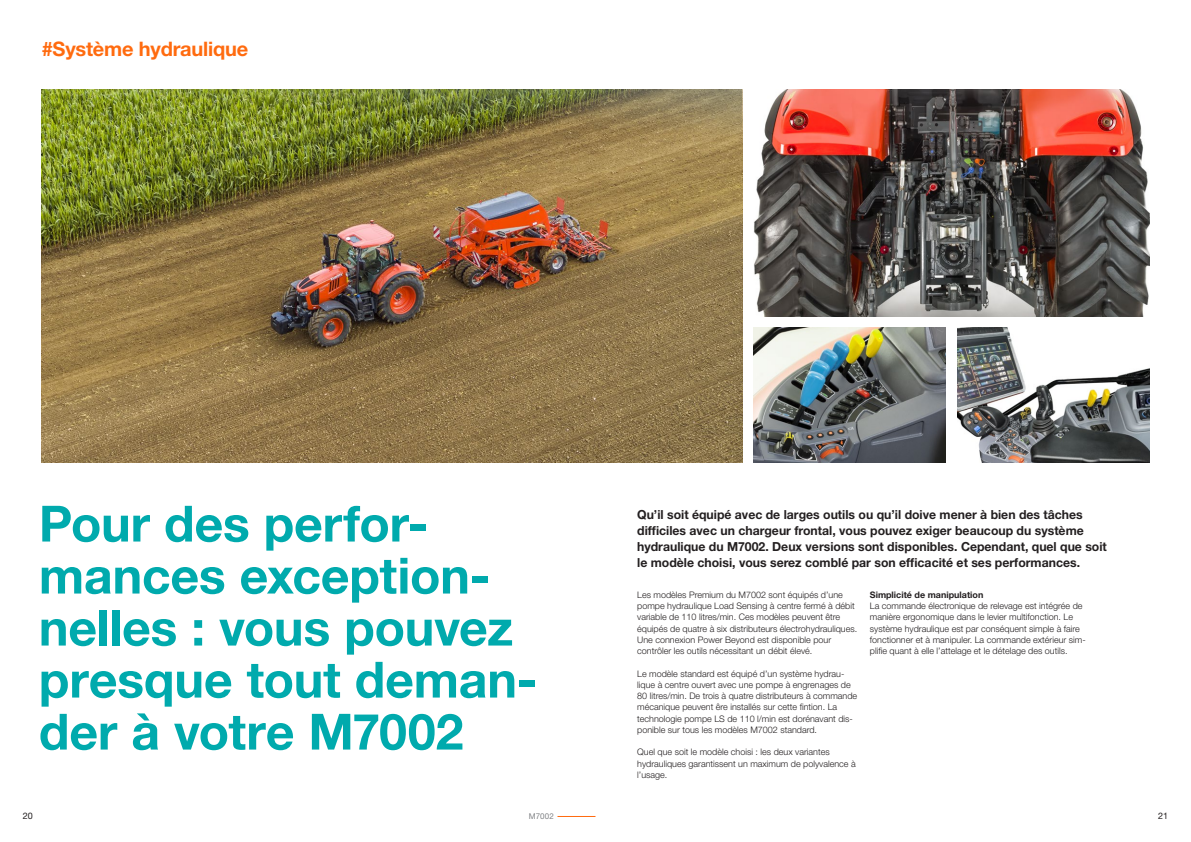
<style>
.page{position:relative;width:1191px;height:842px;background:#fff}
.page>*{position:absolute;margin:0;border:0;box-sizing:border-box;transform-origin:0 0}
.t1{font:700 50px/52px "Helvetica Neue LT Std";letter-spacing:-.005em;color:#00aaad}
.t2{font:700 20px "Helvetica Neue LT Std";letter-spacing:-.01em;color:#ff6b0f}
.t3{font:700 12.5px/16px "Helvetica Neue LT Std";color:#231f20}
.t4{font:300 9px/11.2px "Helvetica Neue LT Std";color:#231f20}
.t5{font:700 9px "Helvetica Neue LT Std";color:#231f20}
.t6{font:9px "Helvetica Neue LT Std";color:#231f20}
.t7{font:8px "Helvetica Neue LT Std";letter-spacing:.01em;color:#808285}
</style>
<div class="page">
<hr style="left:557px;top:816px;width:38px;height:1px;background:#ff6b0f">
<img style="left:753px;top:328px;width:192px;height:135px">
<img style="left:957px;top:328px;width:192px;height:135px">
<img style="left:754px;top:89px;width:395px;height:227px">
<img style="left:42px;top:89px;width:700px;height:374px">
<h2 class="t2" style="left:42px;top:36px;width:208px">#Système hydraulique</h2>
<h1 class="t1" style="left:39px;top:497px;width:500px">Pour des perfor&shy;mances exception&shy;nelles : vous pouvez presque tout deman&shy;der à votre M7002</h1>
<p class="t3" style="left:637px;top:506px;width:471px">Qu’il soit équipé avec de larges outils ou qu’il doive mener à bien des tâches difficiles avec un chargeur frontal, vous pouvez exiger beaucoup du système hydraulique du M7002. Deux versions sont disponibles. Cependant, quel que soit le modèle choisi, vous serez comblé par son efficacité et ses performances.</p>
<p class="t5" style="left:870px;top:589px;width:115px">Simplicité de manipulation</p>
<p class="t4" style="left:870px;top:600px;width:217px">La commande électronique de relevage est intégrée de manière ergonomique dans le levier multifonction. Le système hydraulique est par conséquent simple à faire fonctionner et à manipuler. La commande extérieur sim&shy;plifie quant à elle l’attelage et le dételage des outils.</p>
<p class="t4" style="left:637px;top:589px;width:222px">Les modèles Premium du M7002 sont équipés d’une pompe hydraulique Load Sensing à centre fermé à débit variable de 110 litres/min. Ces modèles peuvent être équipés de quatre à six distributeurs électrohydrauliques.<br>Une connexion Power Beyond est disponible pour contrôler les outils nécessitant un débit élevé.</p>
<p class="t4" style="left:637px;top:667px;width:222px">Le modèle standard est équipé d’un système hydrau&shy;lique à centre ouvert avec une pompe à engrenages de 80 litres/min. De trois à quatre distributeurs à commande mécanique peuvent êre installés sur cette fintion. La technologie pompe LS de 110 l/min est dorénavant dis&shy;ponible sur tous les modèles M7002 standard.</p>
<p class="t4" style="left:637px;top:746px;width:220px">Quel que soit le modèle choisi : les deux variantes hydrauliques garantissent un maximum de polyvalence à l’usage.</p>
<p class="t6" style="left:23px;top:811px;width:12px">20</p>
<p class="t7" style="left:529px;top:812px;width:27px">M7002</p>
<p class="t6" style="left:1158px;top:811px;width:12px">21</p>
</div>
